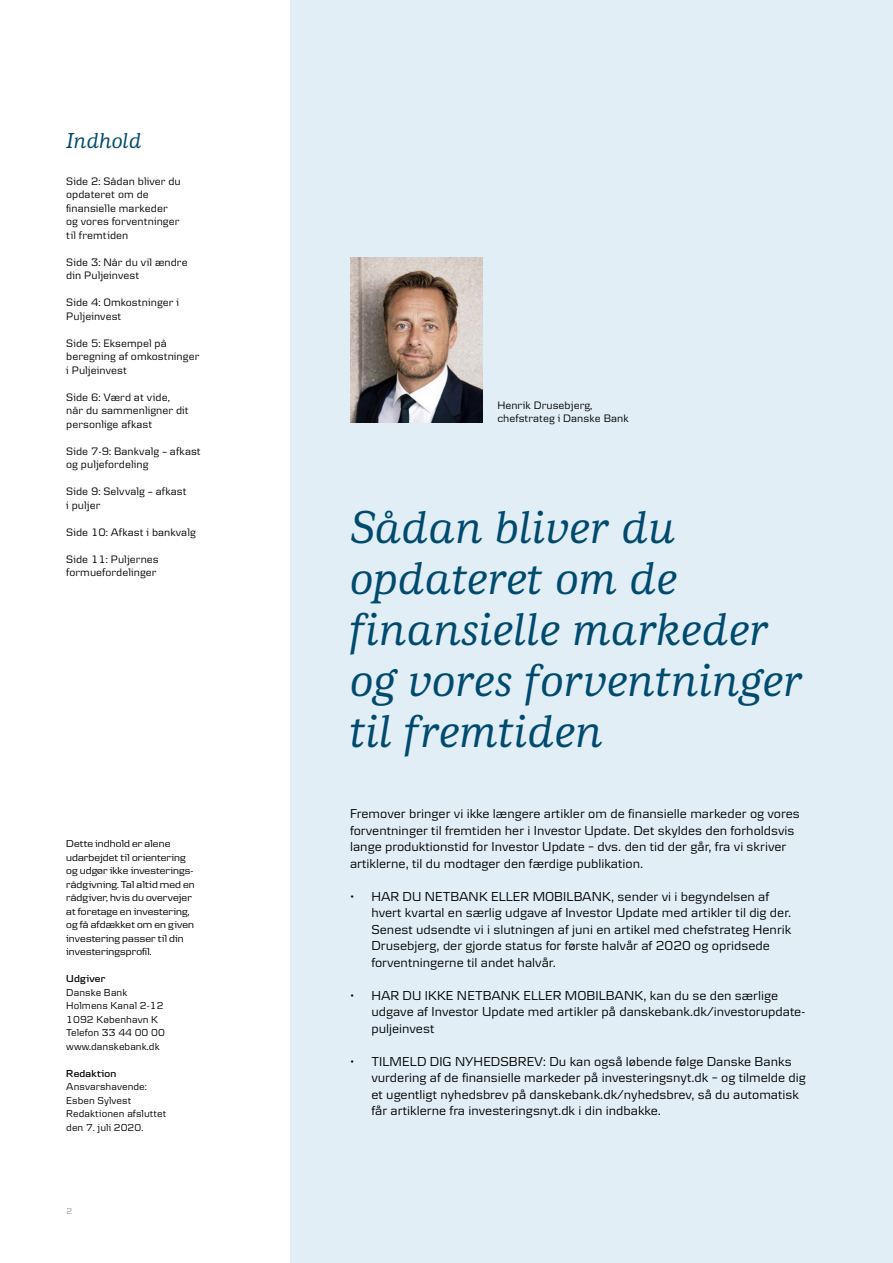
<style>
.page{position:relative;width:893px;height:1263px;background:#fff}
.page>*{position:absolute;margin:0;border:0;box-sizing:border-box;transform-origin:0 0}
.t1{font:italic 500 48px/51px "Danske Human";color:#004a6f}
.t2{font:italic 500 22.5px "Danske Human";color:#004a6f}
.t3{font:13.5px/16.5px "Danske Textv 2";color:#000}
.t4{font:11.25px/13.5px "Danske Text";letter-spacing:.005em;color:#000}
.t5{font:10.5px/13.5px "Danske Headline";letter-spacing:.01em;color:#000}
.t6{font:10.5px/13.5px "Danske Text";letter-spacing:.005em;color:#000}
.t7{font:600 10.5px "Danske Headline";letter-spacing:.02em;color:#000}
.t8{font:9px "Danske Text";color:#939c9c}
</style>
<div class="page">
<div style="left:290px;top:0;width:603px;height:1263px;background:#e2eef5"></div>
<img style="left:350px;top:257px;width:133px;height:165px">
<h2 class="t2" style="left:66px;top:128px;width:77px">Indhold</h2>
<p class="t4" style="left:66px;top:174px;width:116px">Side 2: Sådan bliver du opdateret om de finansielle markeder og vores forventninger til fremtiden</p>
<p class="t4" style="left:66px;top:255px;width:123px">Side 3: Når du vil ændre din Puljeinvest</p>
<p class="t4" style="left:66px;top:296px;width:114px">Side 4: Omkostninger i<br>Puljeinvest</p>
<p class="t4" style="left:66px;top:336px;width:135px">Side 5: Eksempel på beregning af omkostninger i Puljeinvest</p>
<p class="t4" style="left:66px;top:390px;width:124px">Side 6: Værd at vide, når du sammenligner dit personlige afkast</p>
<p class="t4" style="left:66px;top:444px;width:136px">Side 7-9: Bankvalg – afkast og puljefordeling</p>
<p class="t4" style="left:66px;top:485px;width:122px">Side 9: Selvvalg – afkast i puljer</p>
<p class="t4" style="left:66px;top:525px;width:131px">Side 10: Afkast i bankvalg</p>
<p class="t4" style="left:66px;top:552px;width:94px">Side 11: Puljernes formuefordelinger</p>
<p class="t5" style="left:66px;top:837px;width:130px">Dette indhold er alene udarbejdet til orientering og udgør ikke investerings&shy;rådgivning. Tal altid med en rådgiver, hvis du overvejer at foretage en investering, og få afdækket om en given investering passer til din investeringsprofil.</p>
<p class="t7" style="left:66px;top:973px;width:40px">Udgiver</p>
<p class="t6" style="left:66px;top:985px;width:100px">Danske Bank<br>Holmens Kanal 2-12<br>1092 København K<br>Telefon 33 44 00 00 www.danskebank.dk</p>
<p class="t7" style="left:66px;top:1067px;width:52px">Redaktion</p>
<p class="t6" style="left:66px;top:1080px;width:102px">Ansvarshavende:<br>Esben Sylvest<br>Redaktionen afsluttet den 7. juli 2020.</p>
<p class="t8" style="left:67px;top:1206px;width:7px">2</p>
<p class="t4" style="left:497px;top:398px;width:133px">Henrik Drusebjerg, chefstrateg i Danske Bank</p>
<h1 class="t1" style="left:350px;top:502px;width:454px">Sådan bliver du opdateret om de finansielle markeder og vores forventninger til fremtiden</h1>
<p class="t3" style="left:350px;top:805px;width:451px">Fremover bringer vi ikke længere artikler om de finansielle markeder og vores forventninger til fremtiden her i Investor Update. Det skyldes den forholdsvis lange produktionstid for Investor Update – dvs. den tid der går, fra vi skriver artiklerne, til du modtager den færdige publikation.</p>
<p class="t3" style="left:371px;top:888px;width:422px;text-indent:-21px">• HAR DU NETBANK ELLER MOBILBANK, sender vi i begyndelsen af hvert kvartal en særlig udgave af Investor Update med artikler til dig der.<br>Senest udsendte vi i slutningen af juni en artikel med chefstrateg Henrik Drusebjerg, der gjorde status for første halvår af 2020 og opridsede forventningerne til andet halvår.</p>
<p class="t3" style="left:371px;top:987px;width:435px;text-indent:-21px">• HAR DU IKKE NETBANK ELLER MOBILBANK, kan du se den særlige udgave af Investor Update med artikler på danskebank.dk/investorupdate&shy;puljeinvest</p>
<p class="t3" style="left:371px;top:1053px;width:436px;text-indent:-21px">• TILMELD DIG NYHEDSBREV: Du kan også løbende følge Danske Banks vurdering af de finansielle markeder på investeringsnyt.dk – og tilmelde dig et ugentligt nyhedsbrev på danskebank.dk/nyhedsbrev, så du automatisk får artiklerne fra investeringsnyt.dk i din indbakke.</p>
</div>
